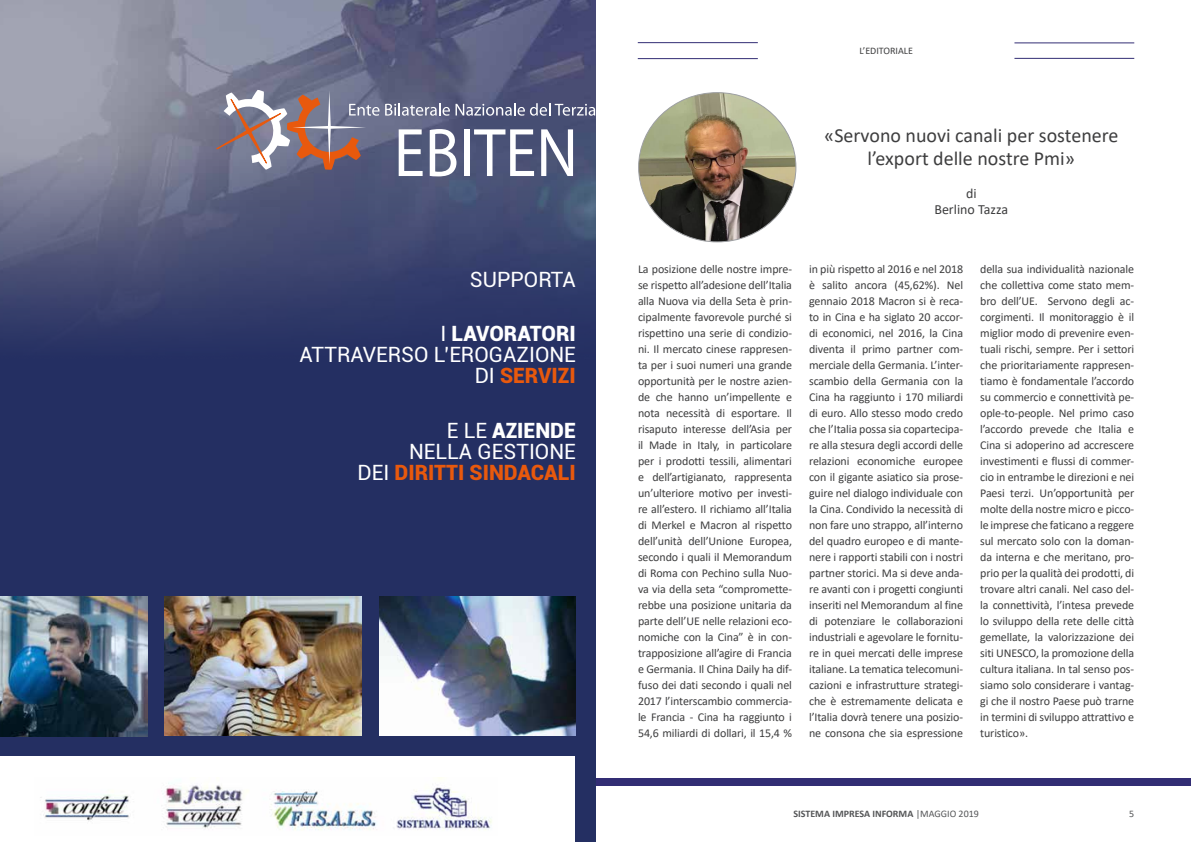
<style>
.page{position:relative;width:1191px;height:842px;background:#fff}
.page>*{position:absolute;margin:0;border:0;box-sizing:border-box;transform-origin:0 0}
.t1{font:21.1px/21.1px "Roboto";color:#fff;text-align:right}
.titolo_editoriale{font:20px/23px "Calibri";color:#3e3e3f;text-align:center}
.sottotiolo_editorial{font:14px "Calibri";color:#3e3e3f}
.testo{font:12px/16px "Calibri";letter-spacing:-.01em;color:#3e3e3f;text-align:justify}
.data{font:700 10px "Calibri";color:#545557}
.t2{font:10px "Calibri";color:#3e3e3f}
.t3{font:10px "Calibri";color:#545557}
.s1{font-weight:900}
.s2{font-weight:900;color:#e8590d}
.s3{font-weight:400}
</style>
<div class="page">
<div style="left:595px;top:778px;width:596px;height:7px;background:#322d74"></div>
<hr style="left:638px;top:58px;width:120px;height:1px;background:#322d74">
<hr style="left:638px;top:42px;width:120px;height:1px;background:#322d74">
<hr style="left:1014px;top:58px;width:120px;height:1px;background:#322d74">
<hr style="left:1014px;top:43px;width:120px;height:1px;background:#322d74">
<img style="left:638px;top:93px;width:158px;height:149px">
<div style="left:0;top:0;width:595px;height:842px;background:#242f62"></div>
<img style="left:0;top:597px;width:147px;height:139px">
<img style="left:165px;top:596px;width:196px;height:140px">
<img style="left:379px;top:596px;width:197px;height:140px">
<img style="left:0;top:0;width:595px;height:336px">
<div style="left:0;top:757px;width:574px;height:85px;background:#fff"></div>
<img style="left:40px;top:778px;width:452px;height:52px">
<svg style="left:399px;top:129px;width:23px;height:47px"></svg>
<svg style="left:430px;top:129px;width:26px;height:47px"></svg>
<div style="left:464px;top:129px;width:5px;height:47px;background:#fff"></div>
<svg style="left:474px;top:129px;width:60px;height:47px;background:#8489a2"></svg>
<svg style="left:541px;top:129px;width:32px;height:47px;background:#9ea3b5"></svg>
<svg style="left:203px;top:86px;width:176px;height:84px;background:#8c7f8b"></svg>
<svg style="left:385px;top:103px;width:210px;height:13px;background:#81859e"></svg>
<p class="t1" style="left:470px;top:268px;width:107px">SUPPORTA</p>
<p class="t1" style="left:300px;top:322px;width:278px">I <span class="s1">LAVORATORI<br></span>ATTRAVERSO L’EROGAZIONE<br>DI <span class="s2">SERVIZI</span></p>
<p class="t1" style="left:357px;top:419px;width:220px">E LE <span class="s1">AZIENDE<br></span>NELLA GESTIONE<br>DEI <span class="s2">DIRITTI SINDACALI</span></p>
<p class="t2" style="left:859px;top:44px;width:55px">L’EDITORIALE</p>
<p class="titolo_editoriale" style="left:824px;top:123px;width:296px">«Servono nuovi canali per sostenere l’export delle nostre Pmi»</p>
<p class="sottotiolo_editorial" style="left:966px;top:184px;width:12px">di</p>
<p class="sottotiolo_editorial" style="left:934px;top:200px;width:75px">Berlino Tazza</p>
<p class="testo" style="left:638px;top:260px;width:156px">La posizione delle nostre impre&shy;se rispetto all’adesione dell’Italia alla Nuova via della Seta è prin&shy;cipalmente favorevole purché si rispettino una serie di condizio&shy;ni. Il mercato cinese rappresen&shy;ta per i suoi numeri una grande opportunità per le nostre azien&shy;de che hanno un’impellente e nota necessità di esportare. Il risaputo interesse dell’Asia per il Made in Italy, in particolare per i prodotti tessili, alimentari e dell’artigianato, rappresenta un’ulteriore motivo per investi&shy;re all’estero. Il richiamo all’Italia di Merkel e Macron al rispetto dell’unità dell’Unione Europea, secondo i quali il Memorandum di Roma con Pechino sulla Nuo&shy;va via della seta “compromette&shy;rebbe una posizione unitaria da parte dell’UE nelle relazioni eco&shy;nomiche con la Cina” è in con&shy;trapposizione all’agire di Francia e Germania. Il China Daily ha dif&shy;fuso dei dati secondo i quali nel 2017 l’interscambio commercia&shy;le Francia - Cina ha raggiunto i 54,6 miliardi di dollari, il 15,4 %</p>
<p class="testo" style="left:809px;top:260px;width:156px">in più rispetto al 2016 e nel 2018 è salito ancora (45,62%). Nel gennaio 2018 Macron si è reca&shy;to in Cina e ha siglato 20 accor&shy;di economici, nel 2016, la Cina diventa il primo partner com&shy;merciale della Germania. L’inter&shy;scambio della Germania con la Cina ha raggiunto i 170 miliardi di euro. Allo stesso modo credo che l’Italia possa sia copartecipa&shy;re alla stesura degli accordi delle relazioni economiche europee con il gigante asiatico sia prose&shy;guire nel dialogo individuale con la Cina. Condivido la necessità di non fare uno strappo, all’interno del quadro europeo e di mante&shy;nere i rapporti stabili con i nostri partner storici. Ma si deve anda&shy;re avanti con i progetti congiunti inseriti nel Memorandum al fine di potenziare le collaborazioni industriali e agevolare le fornitu&shy;re in quei mercati delle imprese italiane. La tematica telecomuni&shy;cazioni e infrastrutture strategi&shy;che è estremamente delicata e l’Italia dovrà tenere una posizio&shy;ne consona che sia espressione</p>
<p class="testo" style="left:980px;top:260px;width:156px">della sua individualità nazionale che collettiva come stato mem&shy;bro dell’UE. Servono degli ac&shy;corgimenti. Il monitoraggio è il miglior modo di prevenire even&shy;tuali rischi, sempre. Per i settori che prioritariamente rappresen&shy;tiamo è fondamentale l’accordo su commercio e connettività pe&shy;ople-to-people. Nel primo caso l’accordo prevede che Italia e Cina si adoperino ad accrescere investimenti e flussi di commer&shy;cio in entrambe le direzioni e nei Paesi terzi. Un’opportunità per molte della nostre micro e picco&shy;le imprese che faticano a reggere sul mercato solo con la doman&shy;da interna e che meritano, pro&shy;prio per la qualità dei prodotti, di trovare altri canali. Nel caso del&shy;la connettività, l’intesa prevede lo sviluppo della rete delle città gemellate, la valorizzazione dei siti UNESCO, la promozione della cultura italiana. In tal senso pos&shy;siamo solo considerare i vantag&shy;gi che il nostro Paese può trarne in termini di sviluppo attrattivo e turistico».</p>
<p class="data" style="left:793px;top:807px;width:187px">SISTEMA IMPRESA INFORMA <span class="s3">|MAGGIO 2019</span></p>
<p class="t3" style="left:1129px;top:807px;width:7px">5</p>
</div>
